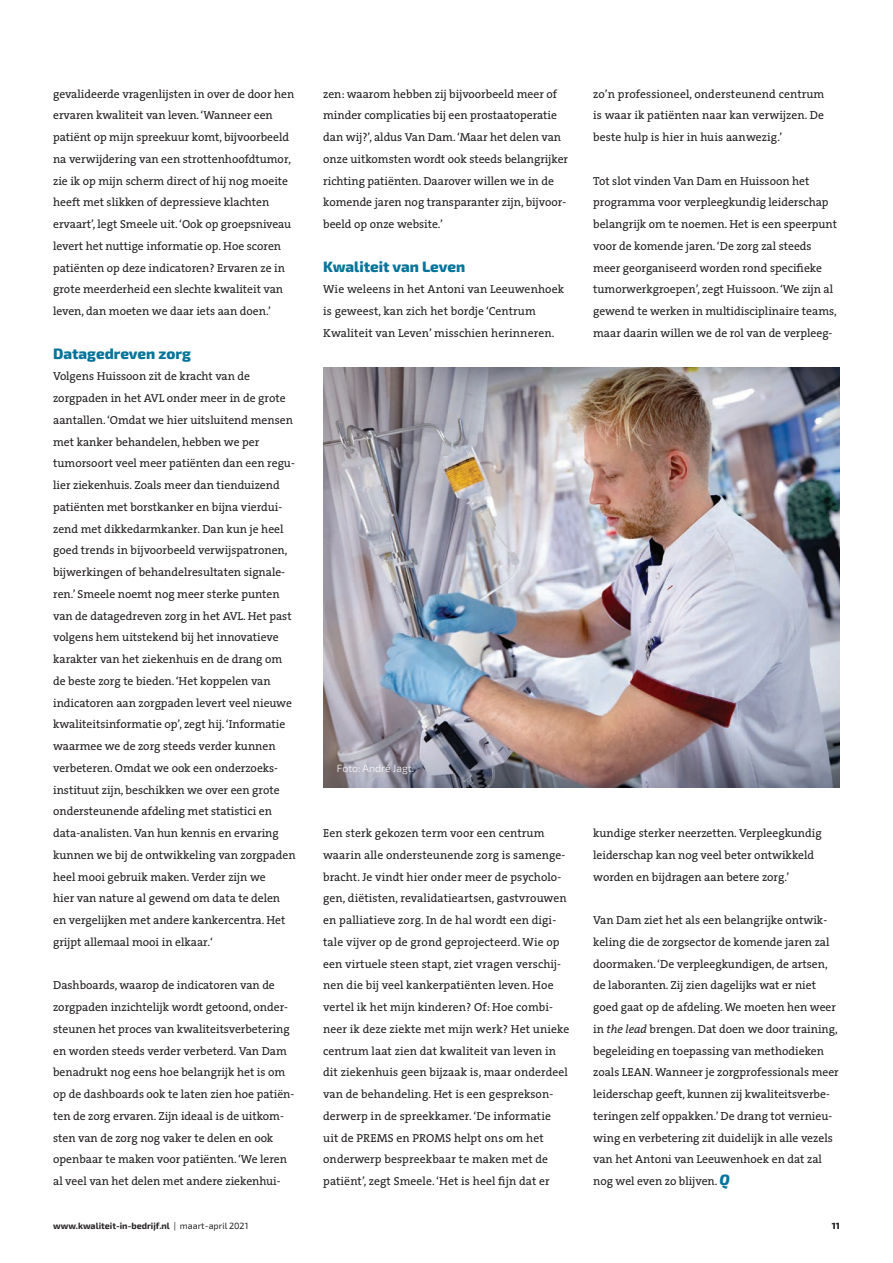
<style>
.page{position:relative;width:893px;height:1263px;background:#fff}
.page>*{position:absolute;margin:0;border:0;box-sizing:border-box;transform-origin:0 0}
.t1{font:800 15px "Exo 2.0";color:#05749b}
.t2{font:11.7px/21.8px "The Serif B W5 Plain";color:#231f20}
.t3{font:300 10.5px "Exo 2.0";color:#fff}
.t4{font:700 9px "Exo 2.0";color:#231f20}
.t5{font:800 9px "Exo 2.0";color:#231f20}
.s1{font-style:italic}
.s2{font-family:"Exo 2.0";font-weight:800;font-style:italic;font-size:15px;color:#05749b}
.s3{font-weight:400}
</style>
<div class="page">
<img style="left:323px;top:368px;width:517px;height:420px">
<p class="t2" style="left:53px;top:83px;width:243px">gevalideerde vragenlĳsten in over de door hen ervaren kwaliteit van leven. ‘Wanneer een patiënt op mĳn spreekuur komt, bĳvoorbeeld na verwĳdering van een strottenhoofdtumor, zie ik op mĳn scherm direct of hĳ nog moeite heeft met slikken of depressieve klachten ervaart’, legt Smeele uit. ‘Ook op groepsniveau levert het nuttige informatie op. Hoe scoren patiënten op deze indicatoren? Ervaren ze in grote meerderheid een slechte kwaliteit van leven, dan moeten we daar iets aan doen.’</p>
<p class="t1" style="left:53px;top:344px;width:139px">Datagedreven zorg</p>
<p class="t2" style="left:53px;top:365px;width:244px">Volgens Huissoon zit de kracht van de zorgpaden in het AVL onder meer in de grote aantallen. ‘Omdat we hier uitsluitend mensen met kanker behandelen, hebben we per tumorsoort veel meer patiënten dan een regu&shy;lier ziekenhuis. Zoals meer dan tienduizend patiënten met borstkanker en bĳna vierdui&shy;zend met dikkedarmkanker. Dan kun je heel goed trends in bĳvoorbeeld verwĳspatronen, bĳwerkingen of behandelresultaten signale&shy;ren.’ Smeele noemt nog meer sterke punten van de datagedreven zorg in het AVL. Het past volgens hem uitstekend bĳ het innovatieve karakter van het ziekenhuis en de drang om de beste zorg te bieden. ‘Het koppelen van indicatoren aan zorgpaden levert veel nieuwe kwaliteitsinformatie op’, zegt hĳ. ‘Informatie waarmee we de zorg steeds verder kunnen verbeteren. Omdat we ook een onderzoeks&shy;instituut zĳn, beschikken we over een grote ondersteunende afdeling met statistici en data-analisten. Van hun kennis en ervaring kunnen we bĳ de ontwikkeling van zorg paden heel mooi gebruik maken. Verder zĳn we<br>hier van nature al gewend om data te delen en vergelĳken met andere kankercentra. Het grĳpt allemaal mooi in elkaar.‘</p>
<p class="t2" style="left:53px;top:974px;width:243px">Dashboards, waarop de indicatoren van de zorgpaden inzichtelĳk wordt getoond, onder&shy;steunen het proces van kwaliteitsverbetering en worden steeds verder verbeterd. Van Dam benadrukt nog eens hoe belangrĳk het is om op de dashboards ook te laten zien hoe patiën&shy;ten de zorg ervaren. Zĳn ideaal is de uitkom&shy;sten van de zorg nog vaker te delen en ook openbaar te maken voor patiënten. ‘We leren al veel van het delen met andere ziekenhui-</p>
<p class="t2" style="left:323px;top:83px;width:246px">zen: waarom hebben zĳ bĳvoorbeeld meer of minder complicaties bĳ een prostaatoperatie dan wĳ?’, aldus Van Dam. ‘Maar het delen van onze uitkomsten wordt ook steeds belangrĳker richting patiënten. Daarover willen we in de komende jaren nog transparanter zĳn, bĳvoor&shy;beeld op onze website.’</p>
<p class="t1" style="left:323px;top:257px;width:144px">Kwaliteit van Leven</p>
<p class="t2" style="left:323px;top:278px;width:242px">Wie weleens in het Antoni van Leeuwenhoek is geweest, kan zich het bordje ‘Centrum<br>Kwaliteit van Leven’ misschien herinneren.</p>
<p class="t2" style="left:593px;top:83px;width:233px;text-align:justify">zo’n professioneel, ondersteunend centrum is waar ik patiënten naar kan verwĳzen. De beste hulp is hier in huis aanwezig.’</p>
<p class="t2" style="left:593px;top:170px;width:245px">Tot slot vinden Van Dam en Huissoon het programma voor verpleegkundig leiderschap belangrĳk om te noemen. Het is een speerpunt voor de komende jaren. ‘De zorg zal steeds meer georganiseerd worden rond specifieke tumorwerkgroepen’, zegt Huissoon. ‘We zĳn al gewend te werken in multidisciplinaire teams, maar daarin willen we de rol van de verpleeg-</p>
<p class="t3" style="left:337px;top:762px;width:79px">Foto: André Jagt.</p>
<p class="t2" style="left:323px;top:822px;width:248px">Een sterk gekozen term voor een centrum waarin alle ondersteunende zorg is samenge&shy;bracht. Je vindt hier onder meer de psycholo&shy;gen, diëtisten, revalidatieartsen, gastvrouwen en palliatieve zorg. In de hal wordt een digi&shy;tale vĳver op de grond geprojecteerd. Wie op een virtuele steen stapt, ziet vragen verschĳ&shy;nen die bĳ veel kankerpatiënten leven. Hoe vertel ik het mĳn kinderen? Of: Hoe combi&shy;neer ik deze ziekte met mĳn werk? Het unieke centrum laat zien dat kwaliteit van leven in dit ziekenhuis geen bĳzaak is, maar onderdeel van de behandeling. Het is een gesprekson&shy;derwerp in de spreekkamer. ‘De informatie<br>uit de PREMS en PROMS helpt ons om het onderwerp bespreekbaar te maken met de patiënt’, zegt Smeele. ‘Het is heel fijn dat er</p>
<p class="t2" style="left:593px;top:822px;width:230px">kundige sterker neerzetten. Verpleegkundig leiderschap kan nog veel beter ontwikkeld worden en bĳdragen aan betere zorg.’</p>
<p class="t2" style="left:593px;top:909px;width:247px">Van Dam ziet het als een belangrĳke ontwik&shy;keling die de zorgsector de komende jaren zal doormaken. ‘De verpleegkundigen, de artsen, de laboranten. Zĳ zien dagelĳks wat er niet goed gaat op de afdeling. We moeten hen weer in <span class="s1">the lead</span> brengen. Dat doen we door training, begeleiding en toepassing van methodieken zoals LEAN. Wanneer je zorgprofessionals meer leiderschap geeft, kunnen zĳ kwaliteitsverbe&shy;teringen zelf oppakken.’ De drang tot vernieu&shy;wing en verbetering zit duidelĳk in alle vezels van het Antoni van Leeuwenhoek en dat zal nog wel even zo blĳven. <span class="s2">Q</span></p>
<p class="t4" style="left:53px;top:1220px;width:197px">www.kwaliteit-in-bedrijf.nl <span class="s3">| maart-april 2021</span></p>
<p class="t5" style="left:832px;top:1220px;width:10px">11</p>
</div>
